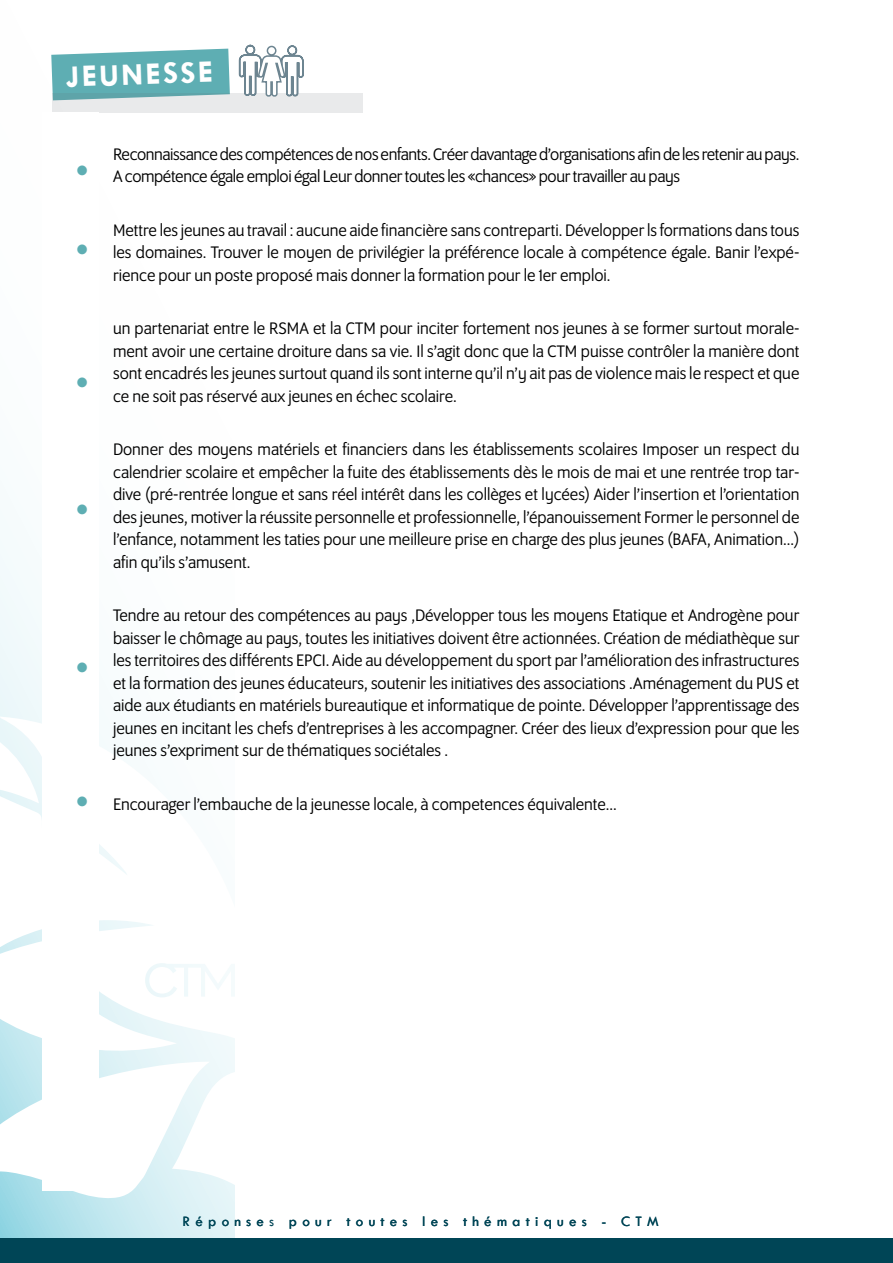
<style>
.page{position:relative;width:893px;height:1263px;background:#fff}
.page>*{position:absolute;margin:0;border:0;box-sizing:border-box;transform-origin:0 0}
.t1{font:700 33px "Tw Cen";color:#5eaeb3}
.t2{font:700 31.5px "Tw Cen";color:#fff}
.t3{font:18px/22.5px "Program OT";color:#000;text-align:justify}
.t4{font:18px/22.5px "Program OT";letter-spacing:-.02em;color:#000}
.t5{font:15px "Tw Cen";letter-spacing:.35em;color:#004556}
.s1{font-family:"Myriad Pro";font-size:15px;color:#889da9}
</style>
<div class="page">
<svg style="left:0;top:1062px;width:235px;height:176px"></svg>
<svg style="left:0;top:716px;width:235px;height:336px"></svg>
<div style="left:0;top:1238px;width:893px;height:25px;background:#004556"></div>
<svg style="left:51px;top:49px;width:179px;height:44px;background:#69b3b8"></svg>
<svg style="left:52px;top:93px;width:311px;height:20px;background:#d6e0e2"></svg>
<svg style="left:238px;top:44px;width:66px;height:53px"></svg>
<div style="left:42px;top:112px;width:57px;height:1078px;background:#fff"></div>
<h2 class="t2" style="left:65px;top:58px;width:148px;rotate:-2deg">JEUNESSE</h2>
<p class="t4" style="left:113px;top:143px;width:688px;text-indent:-30px"><span class="s1">&gt;</span> Reconnaissance des compétences de nos enfants. Créer davantage d’organisations afin de les retenir au pays.<br>A compétence égale emploi égal Leur donner toutes les «chances» pour travailler au pays</p>
<p class="t3" style="left:113px;top:219px;width:688px;text-indent:-30px"><span class="s1">&gt;</span> Mettre les jeunes au travail : aucune aide financière sans contreparti. Développer ls formations dans tous les domaines. Trouver le moyen de privilégier la préférence locale à compétence égale. Banir l’expé&shy;rience pour un poste proposé mais donner la formation pour le 1er emploi.</p>
<p class="t3" style="left:113px;top:317px;width:688px;text-indent:-30px"><span class="s1">&gt;</span> un partenariat entre le RSMA et la CTM pour inciter fortement nos jeunes à se former surtout morale&shy;ment avoir une certaine droiture dans sa vie. Il s’agit donc que la CTM puisse contrôler la manière dont sont encadrés les jeunes surtout quand ils sont interne qu’il n’y ait pas de violence mais le respect et que ce ne soit pas réservé aux jeunes en échec scolaire.</p>
<p class="t3" style="left:113px;top:438px;width:688px;text-indent:-30px"><span class="s1">&gt;</span> Donner des moyens matériels et financiers dans les établissements scolaires Imposer un respect du calendrier scolaire et empêcher la fuite des établissements dès le mois de mai et une rentrée trop tar&shy;dive (pré-rentrée longue et sans réel intérêt dans les collèges et lycées) Aider l’insertion et l’orientation des jeunes, motiver la réussite personnelle et professionnelle, l’épanouissement Former le personnel de l’enfance, notamment les taties pour une meilleure prise en charge des plus jeunes (BAFA, Animation...) afin qu’ils s’amusent.</p>
<p class="t3" style="left:113px;top:604px;width:688px;text-indent:-30px"><span class="s1">&gt;</span> Tendre au retour des compétences au pays ,Développer tous les moyens Etatique et Androgène pour baisser le chômage au pays, toutes les initiatives doivent être actionnées. Création de médiathèque sur les territoires des différents EPCI. Aide au développement du sport par l’amélioration des infrastructures et la formation des jeunes éducateurs, soutenir les initiatives des associations .Aménagement du PUS et aide aux étudiants en matériels bureautique et informatique de pointe. Développer l’apprentissage des jeunes en incitant les chefs d’entreprises à les accompagner. Créer des lieux d’expression pour que les jeunes s’expriment sur de thématiques sociétales .</p>
<p class="t3" style="left:83px;top:793px;width:535px"><span class="s1">&gt;</span> Encourager l’embauche de la jeunesse locale, à competences équivalente...</p>
<h1 class="t1" style="left:76px;top:152px;width:13px">•</h1>
<h1 class="t1" style="left:76px;top:231px;width:13px">•</h1>
<h1 class="t1" style="left:76px;top:364px;width:13px">•</h1>
<h1 class="t1" style="left:76px;top:491px;width:13px">•</h1>
<h1 class="t1" style="left:76px;top:649px;width:13px">•</h1>
<h1 class="t1" style="left:76px;top:783px;width:13px">•</h1>
<p class="t5" style="left:183px;top:1212px;width:478px">Réponses pour toutes les thématiques - CTM</p>
</div>
